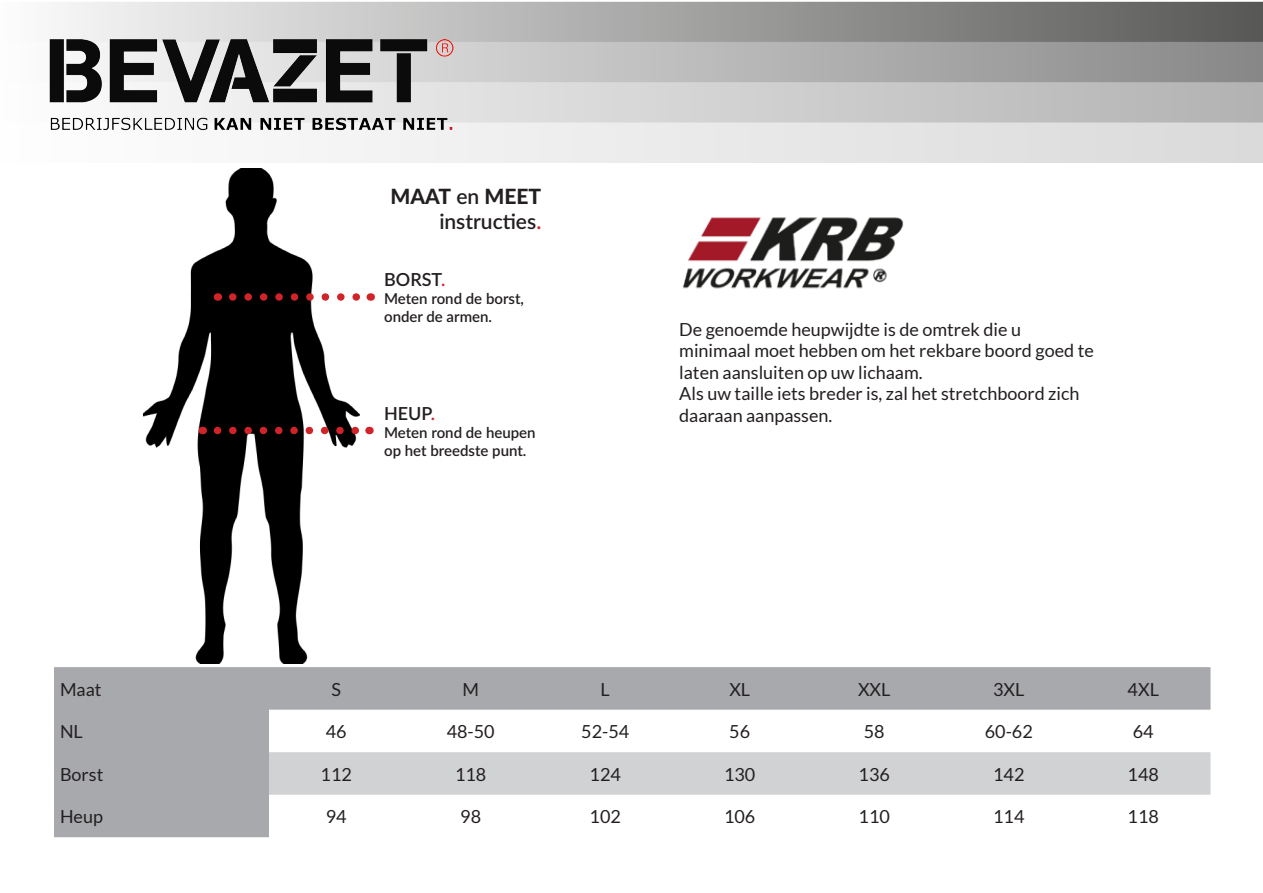
<style>
.page{position:relative;width:1263px;height:893px;background:#fff}
.page>*{position:absolute;margin:0;border:0;box-sizing:border-box;transform-origin:0 0}
.t1{font:600 21px "Lato";color:#231f20}
.t2{font:800 21px "Lato";color:#231f20}
.t3{font:18px/21.6px "Lato";color:#231f20}
.t4{font:600 18px "Lato";color:#231f20}
.t5{font:600 15px/18px "Lato";color:#231f20}
.s1{font-weight:600}
.s2{color:#d1232a}
</style>
<div class="page">
<img style="left:662px;top:162px;width:259px;height:127px">
<img style="left:144px;top:168px;width:216px;height:496px">
<svg style="left:233px;top:293px;width:127px;height:8px"></svg>
<img style="left:49px;top:1px;width:1214px;height:161px">
<img style="left:50px;top:39px;width:403px;height:97px">
<svg style="left:54px;top:667px;width:1156px;height:170px"></svg>
<div style="left:269px;top:752px;width:941px;height:43px;background:#d1d2d4"></div>
<svg style="left:217px;top:427px;width:143px;height:7px"></svg>
<p class="t2" style="left:390px;top:181px;width:152px">MAAT <span class="s1">en</span> MEET</p>
<p class="t1" style="left:439px;top:207px;width:103px">instructies<span class="s2">.</span></p>
<p class="t4" style="left:384px;top:267px;width:63px">BORST<span class="s2">.</span></p>
<p class="t5" style="left:384px;top:289px;width:141px">Meten rond de borst, onder de armen.</p>
<p class="t3" style="left:679px;top:318px;width:343px">De genoemde heupwijdte is de omtrek die u</p>
<p class="t3" style="left:679px;top:340px;width:416px">minimaal moet hebben om het rekbare boord goed te laten aansluiten op uw lichaam.</p>
<p class="t3" style="left:679px;top:383px;width:402px">Als uw taille iets breder is, zal het stretchboord zich</p>
<p class="t4" style="left:384px;top:400px;width:52px">HEUP<span class="s2">.</span></p>
<p class="t3" style="left:679px;top:404px;width:155px">daaraan aanpassen.</p>
<p class="t5" style="left:384px;top:423px;width:153px">Meten rond de heupen op het breedste punt.</p>
<p class="t3" style="left:60px;top:678px;width:43px">Maat</p>
<p class="t3" style="left:331px;top:678px;width:11px">S</p>
<p class="t3" style="left:462px;top:678px;width:18px">M</p>
<p class="t3" style="left:601px;top:678px;width:11px">L</p>
<p class="t3" style="left:729px;top:678px;width:22px">XL</p>
<p class="t3" style="left:858px;top:678px;width:34px">XXL</p>
<p class="t3" style="left:993px;top:678px;width:33px">3XL</p>
<p class="t3" style="left:1128px;top:678px;width:33px">4XL</p>
<p class="t3" style="left:60px;top:721px;width:24px">NL</p>
<p class="t3" style="left:326px;top:721px;width:22px">46</p>
<p class="t3" style="left:447px;top:721px;width:50px">48-50</p>
<p class="t3" style="left:581px;top:721px;width:50px">52-54</p>
<p class="t3" style="left:729px;top:721px;width:22px">56</p>
<p class="t3" style="left:864px;top:721px;width:22px">58</p>
<p class="t3" style="left:985px;top:721px;width:50px">60-62</p>
<p class="t3" style="left:1133px;top:721px;width:22px">64</p>
<p class="t3" style="left:60px;top:763px;width:45px">Borst</p>
<p class="t3" style="left:321px;top:763px;width:33px">112</p>
<p class="t3" style="left:455px;top:763px;width:33px">118</p>
<p class="t3" style="left:590px;top:763px;width:33px">124</p>
<p class="t3" style="left:724px;top:763px;width:33px">130</p>
<p class="t3" style="left:859px;top:763px;width:33px">136</p>
<p class="t3" style="left:993px;top:763px;width:33px">142</p>
<p class="t3" style="left:1127px;top:763px;width:33px">148</p>
<p class="t3" style="left:60px;top:806px;width:44px">Heup</p>
<p class="t3" style="left:326px;top:806px;width:22px">94</p>
<p class="t3" style="left:460px;top:806px;width:22px">98</p>
<p class="t3" style="left:590px;top:806px;width:33px">102</p>
<p class="t3" style="left:724px;top:806px;width:33px">106</p>
<p class="t3" style="left:859px;top:806px;width:33px">110</p>
<p class="t3" style="left:993px;top:806px;width:33px">114</p>
<p class="t3" style="left:1127px;top:806px;width:33px">118</p>
</div>
